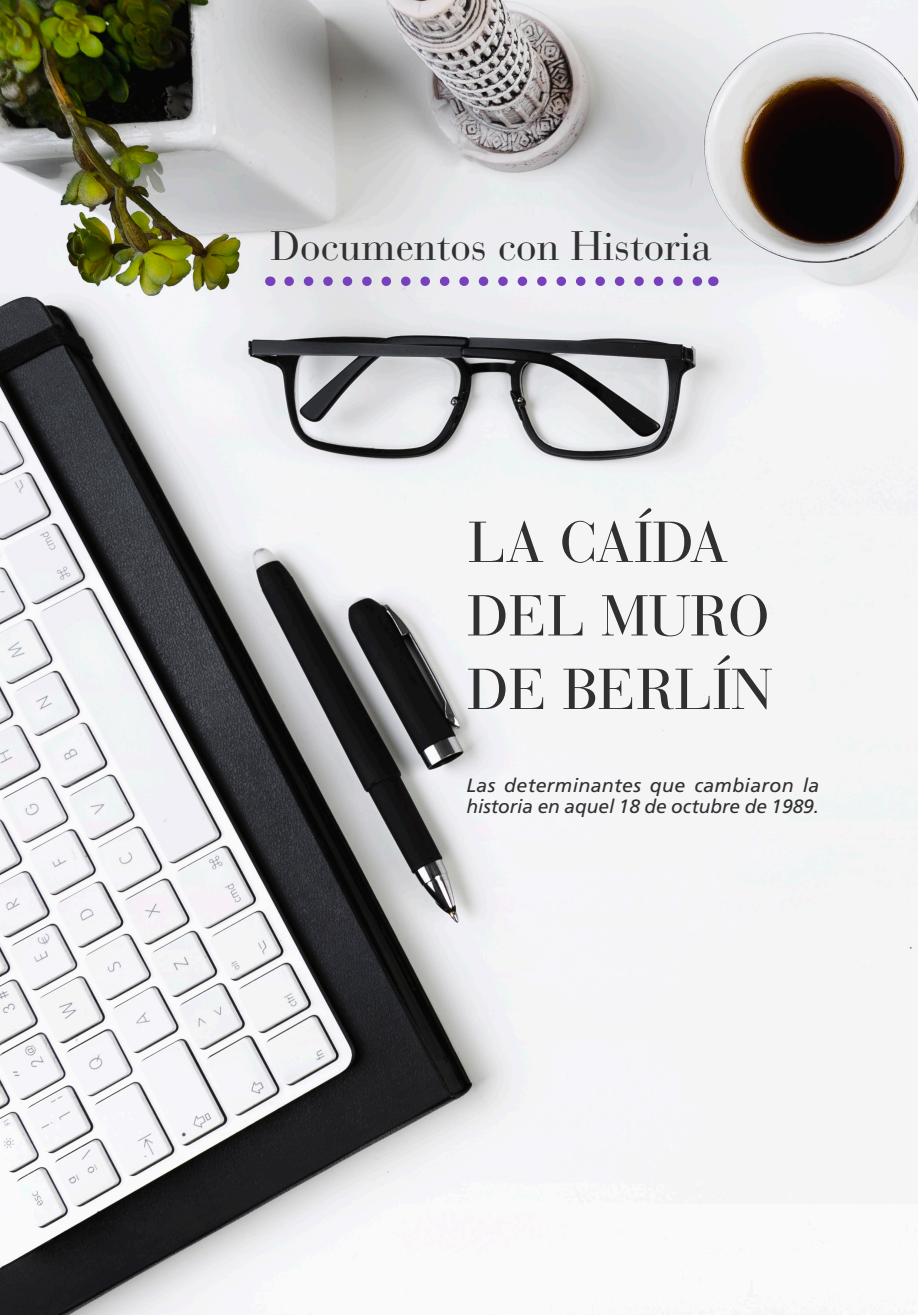
<style>
.page{position:relative;width:918px;height:1315px;background:#fff}
.page>*{position:absolute;margin:0;border:0;box-sizing:border-box;transform-origin:0 0}
.BODY_TEXT{font:57.23px/73.5px "Bauer Bodoni Std";color:#312f30}
.t1{font:40.95px "Bauer Bodoni Std";color:#312f30}
.BODY_TEXT-2{font:italic 19.25px/21px "Frutiger LT Std";letter-spacing:.015em;color:#312f30}
</style>
<div class="page">
<img style="left:0;top:0;width:918px;height:1315px">
<svg style="left:289px;top:276px;width:414px;height:10px;background:#bfaddb"></svg>
<p class="t1" style="left:271px;top:222px;width:443px">Documentos con Historia</p>
<p class="BODY_TEXT" style="left:467px;top:506px;width:306px">LA CAÍDA<br>DEL MURO<br>DE BERLÍN</p>
<p class="BODY_TEXT-2" style="left:466px;top:774px;width:354px">Las determinantes que cambiaron la historia en aquel 18 de octubre de 1989.</p>
</div>
